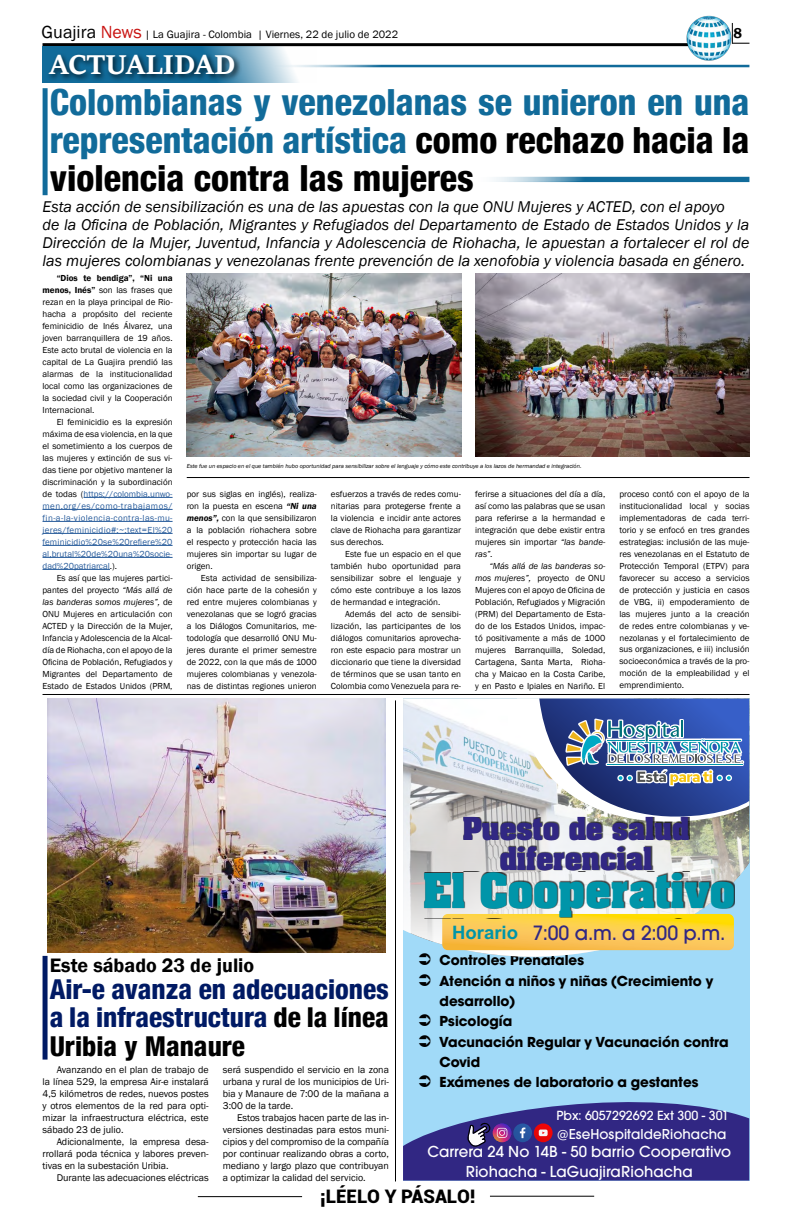
<style>
.page{position:relative;width:792px;height:1224px;background:#fff}
.page>*{position:absolute;margin:0;border:0;box-sizing:border-box;transform-origin:0 0}
.t1{font:700 40.9px "Aachen Std";color:#0095a9}
.t2{font:800 condensed 36px/37.7px "Helvetica 87";color:#116b9a;text-align:justify}
.t3{font:700 30px "Sitka Subheading";color:#fff}
.t4{font:800 condensed 27.4px/28.7px "Helvetica 87";color:#001a64;text-align:justify}
.t5{font:700 26.9px/29.7px "Aachen Std";color:#312783;text-align:center}
.t6{font:500 21.5px "Avalon";color:#312783}
.t7{font:600 20px "Franklin Gothic";color:#000}
.t8{font:900 18.7px "Roboto";color:#000}
.t9{font:500 16.5px/19.8px "Avalon";color:#fff;text-align:center}
.t10{font:italic 16px/18px "Franklin Gothic";color:#000}
.t11{font:700 15.1px/20.4px "Avalon";color:#000}
.t12{font:500 14.9px "Avalon";letter-spacing:.005em;color:#fff}
.t13{font:600 14.7px "Franklin Gothic";color:#000}
.t14{font:500 13.8px "Avalon";color:#fff}
.t15{font:11px "Franklin Gothic";color:#000}
.t16{font:10px/12px "Franklin Gothic";color:#000;text-align:justify}
.t17{font:9px/12px "Franklin Gothic";color:#000;text-align:justify}
.t18{font:9px/12px "Franklin Gothic";letter-spacing:.005em;color:#275b9b;text-align:justify}
.t19{font:italic 6px "Franklin Gothic";color:#000}
.s1{font-size:18px}
.s2{font-size:18px;color:#c91311}
.s3{color:#000}
.s4{font-weight:600}
.s5{font-style:italic}
.s6{font-weight:600;font-style:italic}
.s7{font-family:"Arial";font-weight:700;font-size:18.6px;color:#0095a9}
</style>
<div class="page">
<hr style="left:198px;top:1196px;width:104px;height:1px;background:#000">
<hr style="left:490px;top:1196px;width:104px;height:1px;background:#000">
<hr style="left:43px;top:43px;width:652px;height:3px;background:#000">
<img style="left:685px;top:15px;width:47px;height:46px">
<svg style="left:732px;top:23px;width:17px;height:21px"></svg>
<svg style="left:43px;top:46px;width:274px;height:37px"></svg>
<div style="left:46px;top:52px;width:196px;height:30px;background:#000;opacity:.75"></div>
<hr style="left:268px;top:65px;width:481px;height:3px;background:#116b9a">
<svg style="left:494px;top:177px;width:255px;height:6px;background:#5e9bba"></svg>
<hr style="left:43px;top:694px;width:707px;height:1px;background:#000">
<hr style="left:395px;top:700px;width:1px;height:481px;background:#000">
<div style="left:403px;top:699px;width:346px;height:482px;background:#a1daf8"></div>
<svg style="left:403px;top:699px;width:346px;height:258px;background:#ced8de"></svg>
<div style="left:463px;top:817px;width:227px;height:54px;background:#000;opacity:.71"></div>
<img style="left:517px;top:699px;width:232px;height:155px">
<svg style="left:442px;top:918px;width:292px;height:32px;background:#fac84b"></svg>
<div style="left:424px;top:872px;width:311px;height:46px;background:#000;opacity:.71"></div>
<hr style="left:84px;top:497px;width:89px;height:1px;background:#275b9b">
<hr style="left:43px;top:509px;width:130px;height:1px;background:#275b9b">
<hr style="left:43px;top:521px;width:130px;height:1px;background:#275b9b">
<hr style="left:43px;top:533px;width:130px;height:1px;background:#275b9b">
<hr style="left:43px;top:545px;width:130px;height:1px;background:#275b9b">
<hr style="left:43px;top:557px;width:130px;height:1px;background:#275b9b">
<hr style="left:43px;top:569px;width:67px;height:1px;background:#275b9b">
<div style="left:43px;top:88px;width:5px;height:107px;background:#116b9a"></div>
<div style="left:43px;top:956px;width:5px;height:104px;background:#001a64"></div>
<img style="left:47px;top:699px;width:339px;height:254px">
<img style="left:187px;top:274px;width:274px;height:182px">
<img style="left:475px;top:274px;width:275px;height:182px">
<hr style="left:187px;top:477px;width:563px;height:1px;background:#000">
<svg style="left:419px;top:953px;width:11px;height:4px"></svg>
<svg style="left:403px;top:1102px;width:346px;height:79px;background:#444193"></svg>
<p class="t15" style="left:42px;top:28px;width:358px"><span class="s1">Guajira</span> <span class="s2">News</span> | La Guajira - Colombia | Viernes, 22 de julio de 2022</p>
<h3 class="t13" style="left:733px;top:24px;width:10px">8</h3>
<h3 class="t3" style="left:49px;top:42px;width:187px">ACTUALIDAD</h3>
<h2 class="t2" style="left:50px;top:83px;width:701px">Colombianas y venezolanas se unieron en una representación artística <span class="s3">como rechazo hacia la violencia contra las mujeres</span></h2>
<p class="t10" style="left:43px;top:198px;width:708px">Esta acción de sensibilización es una de las apuestas con la que ONU Mujeres y ACTED, con el apoyo<br>de la Oficina de Población, Migrantes y Refugiados del Departamento de Estado de Estados Unidos y la Dirección de la Mujer, Juventud, Infancia y Adolescencia de Riohacha, le apuestan a fortalecer el rol de las mujeres colombianas y venezolanas frente prevención de la xenofobia y violencia basada en género.</p>
<p class="t17" style="left:43px;top:272px;width:132px;text-indent:14px"><span class="s4">“Dios te bendiga”, “Ni una menos, Inés”</span> son las frases que rezan en la playa principal de Rio&shy;hacha a propósito del reciente feminicidio de Inés Álvarez, una joven barranquillera de 19 años.<br>Este acto brutal de violencia en la capital de La Guajira prendió las alarmas de la institucionalidad local como las organizaciones de la sociedad civil y la Cooperación Internacional.</p>
<p class="t18" style="left:43px;top:416px;width:132px;text-indent:14px"><span class="s3">El feminicidio es la expresión máxima de esa violencia, en la que el sometimiento a los cuerpos de las mujeres y extinción de sus vi&shy;das tiene por objetivo mantener la discriminación y la subordinación de todas (</span>https://colombia.unwo&shy;men.org/es/como-trabajamos/ fin-a-la-violencia-contra-las-mu&shy;jeres/feminicidio#:~:text=El%20 feminicidio%20se%20refiere%20 al,brutal%20de%20una%20socie&shy;dad%20patriarcal<span class="s3">.).</span></p>
<p class="t17" style="left:43px;top:572px;width:132px;text-indent:14px">Es así que las mujeres partici&shy;pantes del proyecto <span class="s5">“Más allá de las banderas somos mujeres”,</span> de ONU Mujeres en articulación con ACTED y la Dirección de la Mujer, Infancia y Adolescencia de la Alcal&shy;día de Riohacha, con el apoyo de la Oficina de Población, Refugiados y Migrantes del Departamento de Estado de Estados Unidos (PRM,</p>
<p class="t19" style="left:187px;top:463px;width:396px">Este fue un espacio en el que también hubo oportunidad para sensibilizar sobre el lenguaje y cómo este contribuye a los lazos de hermandad e integración.</p>
<p class="t17" style="left:187px;top:488px;width:132px">por sus siglas en inglés), realiza&shy;ron la puesta en escena <span class="s6">“Ni una menos”,</span> con la que sensibilizaron a la población riohachera sobre el respecto y protección hacia las mujeres sin importar su lugar de origen.</p>
<p class="t17" style="left:187px;top:572px;width:132px;text-indent:14px">Esta actividad de sensibiliza&shy;ción hace parte de la cohesión y red entre mujeres colombianas y venezolanas que se logró gracias a los Diálogos Comunitarios, me&shy;todología que desarrolló ONU Mu&shy;jeres durante el primer semestre de 2022, con la que más de 1000 mujeres colombianas y venezola&shy;nas de distintas regiones unieron</p>
<p class="t17" style="left:331px;top:488px;width:132px">esfuerzos a través de redes comu&shy;nitarias para protegerse frente a la violencia e incidir ante actores clave de Riohacha para garantizar sus derechos.</p>
<p class="t17" style="left:331px;top:548px;width:132px;text-indent:14px">Este fue un espacio en el que también hubo oportunidad para sensibilizar sobre el lenguaje y cómo este contribuye a los lazos de hermandad e integración.</p>
<p class="t17" style="left:331px;top:608px;width:132px;text-indent:14px">Además del acto de sensibi&shy;lización, las participantes de los diálogos comunitarios aprovecha&shy;ron este espacio para mostrar un diccionario que tiene la diversidad de términos que se usan tanto en Colombia como Venezuela para re-</p>
<p class="t17" style="left:475px;top:488px;width:132px">ferirse a situaciones del día a día, así como las palabras que se usan para referirse a la hermandad e integración que debe existir entra mujeres sin importar <span class="s5">“las bande&shy;ras”.</span></p>
<p class="t17" style="left:475px;top:560px;width:132px;text-indent:14px"><span class="s5">“Más allá de las banderas so&shy;mos mujeres”,</span> proyecto de ONU Mujeres con el apoyo de Oficina de Población, Refugiados y Migración (PRM) del Departamento de Esta&shy;do de los Estados Unidos, impac&shy;tó positivamente a más de 1000 mujeres Barranquilla, Soledad, Cartagena, Santa Marta, Rioha&shy;cha y Maicao en la Costa Caribe, y en Pasto e Ipiales en Nariño. El</p>
<p class="t17" style="left:619px;top:488px;width:132px">proceso contó con el apoyo de la institucionalidad local y socias implementadoras de cada terri&shy;torio y se enfocó en tres grandes estrategias: inclusión de las muje&shy;res venezolanas en el Estatuto de Protección Temporal (ETPV) para favorecer su acceso a servicios de protección y justicia en casos de VBG, ii) empoderamiento de las mujeres junto a la creación de redes entre colombianas y ve&shy;nezolanas y el fortalecimiento de sus organizaciones, e iii) inclusión socioeconómica a través de la pro&shy;moción de la empleabilidad y el emprendimiento.</p>
<h3 class="t5" style="left:463px;top:815px;width:228px">Puesto de salud diferencial</h3>
<h1 class="t1" style="left:423px;top:862px;width:314px">El Cooperativo</h1>
<h3 class="t6" style="left:452px;top:921px;width:275px"><span class="s7">Horario</span> 7:00 a.m. a 2:00 p.m.</h3>
<h3 class="t7" style="left:50px;top:953px;width:206px">Este sábado 23 de julio</h3>
<h3 class="t4" style="left:50px;top:974px;width:341px">Air-e avanza en adecuaciones a la infraestructura <span class="s3">de la línea Uribia y Manaure</span></h3>
<p class="t16" style="left:43px;top:1063px;width:168px;text-indent:14px">Avanzando en el plan de trabajo de la línea 529, la empresa Air-e instalará 4,5 kilómetros de redes, nuevos postes y otros elementos de la red para opti&shy;mizar la infraestructura eléctrica, este sábado 23 de julio.</p>
<p class="t16" style="left:43px;top:1135px;width:168px;text-indent:14px">Adicionalmente, la empresa desa&shy;rrollará poda técnica y labores preven&shy;tivas en la subestación Uribia.</p>
<p class="t16" style="left:57px;top:1171px;width:153px">Durante las adecuaciones eléctricas</p>
<p class="t16" style="left:223px;top:1063px;width:168px">será suspendido el servicio en la zona urbana y rural de los municipios de Uri&shy;bia y Manaure de 7:00 de la mañana a 3:00 de la tarde.</p>
<p class="t16" style="left:223px;top:1111px;width:168px;text-indent:14px">Estos trabajos hacen parte de las in&shy;versiones destinadas para estos muni&shy;cipios y del compromiso de la compañía por continuar realizando obras a corto, mediano y largo plazo que contribuyan a optimizar la calidad del servicio.</p>
<h3 class="t11" style="left:440px;top:950px;width:291px">Controles Prenatales<br>Atención a niños y niñas (Crecimiento y desarrollo)<br>Psicología<br>Vacunación Regular y Vacunación contra<br>Covid<br>Exámenes de laboratorio a gestantes</h3>
<h3 class="t14" style="left:556px;top:1108px;width:174px">Pbx: 6057292692 Ext 300 - 301</h3>
<h3 class="t12" style="left:557px;top:1125px;width:171px">@EseHospitaldeRiohacha</h3>
<h3 class="t9" style="left:427px;top:1142px;width:305px">Carrera 24 No 14B - 50 barrio Cooperativo<br>Riohacha - LaGuajiraRiohacha</h3>
<h3 class="t8" style="left:320px;top:1183px;width:157px">¡LÉELO Y PÁSALO!</h3>
</div>
